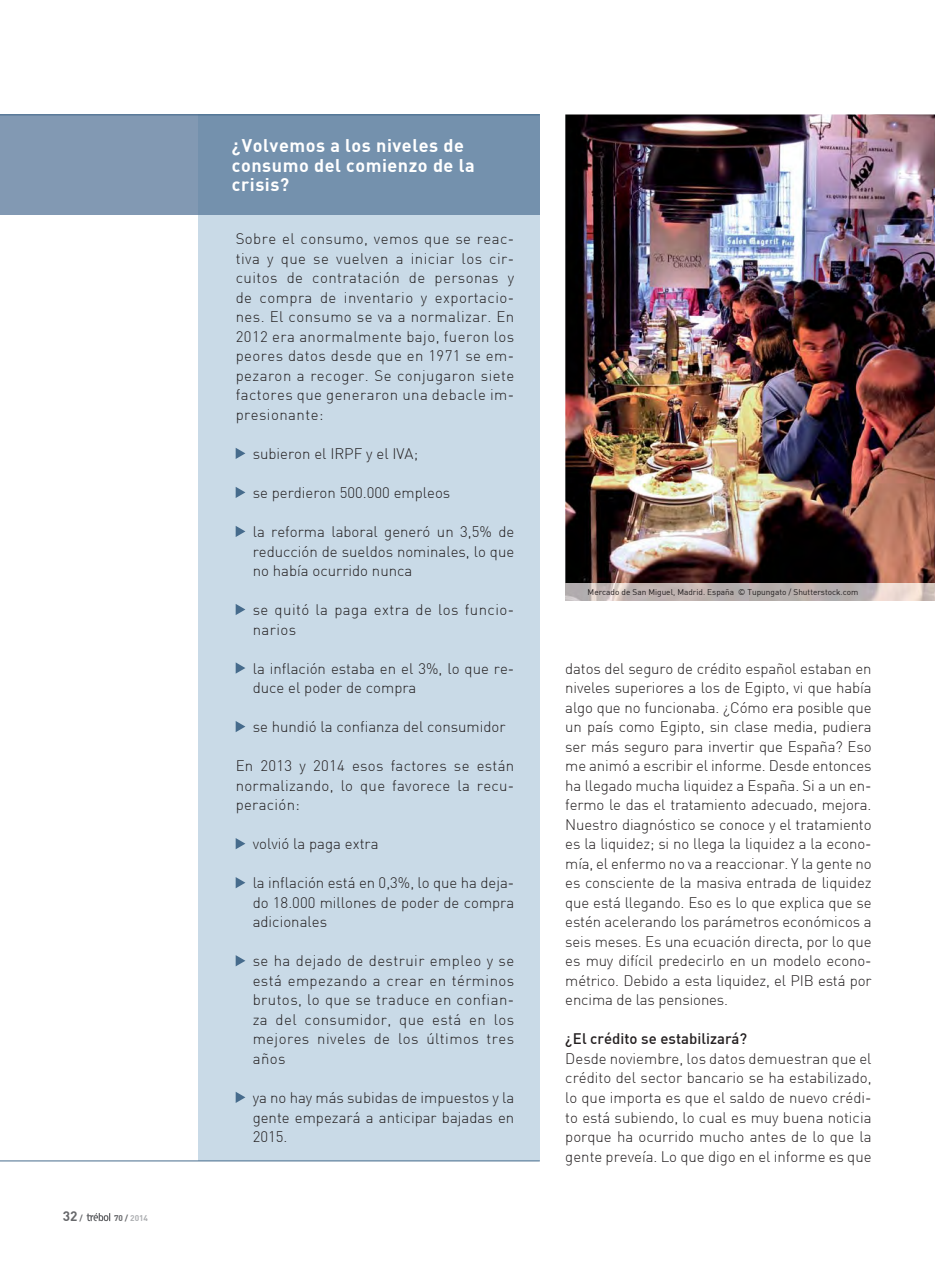
<style>
.page{position:relative;width:935px;height:1263px;background:#fff}
.page>*{position:absolute;margin:0;border:0;box-sizing:border-box;transform-origin:0 0}
.t1{font:700 18px/19.5px "DIN";letter-spacing:.03em;color:#fff}
.t2{font:300 15px/19.5px "DIN";color:#231f20;text-align:justify}
.t3{font:300 15px/19.5px "DIN";letter-spacing:.03em;color:#231f20}
.t4{font:500 15px "DIN";color:#231f20}
.t5{font:700 13.5px "DIN";color:#67686b}
.t6{font:8.25px "DIN";color:#231f20}
.t7{font:700 8.25px "DIN";color:#aeb0b3}
.s1{font-size:8.25px}
.s2{color:#67686b}
</style>
<div class="page">
<svg style="left:87px;top:1213px;width:23px;height:7px"></svg>
<div style="left:198px;top:114px;width:342px;height:1046px;background:#c9dae7"></div>
<svg style="left:236px;top:448px;width:9px;height:11px"></svg>
<svg style="left:236px;top:487px;width:9px;height:11px"></svg>
<svg style="left:236px;top:526px;width:9px;height:11px"></svg>
<svg style="left:236px;top:604px;width:9px;height:11px"></svg>
<svg style="left:236px;top:662px;width:9px;height:11px"></svg>
<svg style="left:236px;top:721px;width:9px;height:11px"></svg>
<svg style="left:236px;top:838px;width:9px;height:11px"></svg>
<svg style="left:236px;top:877px;width:9px;height:11px"></svg>
<svg style="left:236px;top:955px;width:9px;height:11px"></svg>
<svg style="left:236px;top:1092px;width:9px;height:10px"></svg>
<hr style="left:0;top:1160px;width:540px;height:1px;background:#466b8c">
<div style="left:0;top:114px;width:198px;height:101px;background:#8299b3"></div>
<div style="left:198px;top:114px;width:342px;height:101px;background:#7491ad"></div>
<hr style="left:0;top:114px;width:540px;height:1px;background:#466b8c">
<img style="left:565px;top:114px;width:370px;height:469px">
<img style="left:565px;top:583px;width:370px;height:17px">
<p class="t5" style="left:63px;top:1206px;width:21px">32 <span class="s1">/</span></p>
<p class="t7" style="left:114px;top:1212px;width:36px"><span class="s2">70 /</span> 2014</p>
<p class="t1" style="left:232px;top:135px;width:244px">¿Volvemos a los niveles de consumo del comienzo de la crisis?</p>
<p class="t2" style="left:236px;top:229px;width:280px">Sobre el consumo, vemos que se reac&shy;tiva y que se vuelven a iniciar los cir&shy;cuitos de contratación de personas y de compra de inventario y exportacio&shy;nes. El consumo se va a normalizar. En 2012 era anormalmente bajo, fueron los peores datos desde que en 1971 se em&shy;pezaron a recoger. Se conjugaron siete factores que generaron una debacle im&shy;presionante:</p>
<p class="t2" style="left:253px;top:444px;width:167px">subieron el IRPF y el IVA;</p>
<p class="t2" style="left:253px;top:483px;width:199px">se perdieron 500.000 empleos</p>
<p class="t2" style="left:253px;top:522px;width:263px">la reforma laboral generó un 3,5% de reducción de sueldos nominales, lo que no había ocurrido nunca</p>
<p class="t3" style="left:253px;top:600px;width:263px">se quitó la paga extra de los funcio&shy;narios</p>
<p class="t2" style="left:253px;top:658px;width:263px">la inflación estaba en el 3%, lo que re&shy;duce el poder de compra</p>
<p class="t2" style="left:253px;top:717px;width:254px">se hundió la confianza del consumidor</p>
<p class="t2" style="left:236px;top:756px;width:280px">En 2013 y 2014 esos factores se están normalizando, lo que favorece la recu&shy;peración:</p>
<p class="t2" style="left:253px;top:834px;width:127px">volvió la paga extra</p>
<p class="t2" style="left:253px;top:873px;width:263px">la inflación está en 0,3%, lo que ha deja&shy;do 18.000 millones de poder de compra adicionales</p>
<p class="t2" style="left:253px;top:951px;width:263px">se ha dejado de destruir empleo y se está empezando a crear en términos brutos, lo que se traduce en confian&shy;za del consumidor, que está en los mejores niveles de los últimos tres años</p>
<p class="t2" style="left:253px;top:1087px;width:263px">ya no hay más subidas de impuestos y la gente empezará a anticipar bajadas en 2015.</p>
<p class="t6" style="left:587px;top:586px;width:272px">Mercado de San Miguel, Madrid. España © Tupungato / Shutterstock.com</p>
<p class="t2" style="left:565px;top:658px;width:308px">datos del seguro de crédito español estaban en niveles superiores a los de Egipto, vi que había algo que no funcionaba. ¿Cómo era posible que un país como Egipto, sin clase media, pudiera ser más seguro para invertir que España? Eso me animó a escribir el informe. Desde entonces ha llegado mucha liquidez a España. Si a un en&shy;fermo le das el tratamiento adecuado, mejora.<br>Nuestro diagnóstico se conoce y el tratamiento es la liquidez; si no llega la liquidez a la econo&shy;mía, el enfermo no va a reaccionar. Y la gente no es consciente de la masiva entrada de liquidez que está llegando. Eso es lo que explica que se estén acelerando los parámetros económicos a seis meses. Es una ecuación directa, por lo que es muy difícil predecirlo en un modelo econo&shy;métrico. Debido a esta liquidez, el PIB está por encima de las pensiones.</p>
<p class="t4" style="left:565px;top:1029px;width:183px">¿El crédito se estabilizará?</p>
<p class="t2" style="left:565px;top:1048px;width:308px">Desde noviembre, los datos demuestran que el crédito del sector bancario se ha estabilizado, lo que importa es que el saldo de nuevo crédi&shy;to está subiendo, lo cual es muy buena noticia porque ha ocurrido mucho antes de lo que la gente preveía. Lo que digo en el informe es que</p>
</div>
